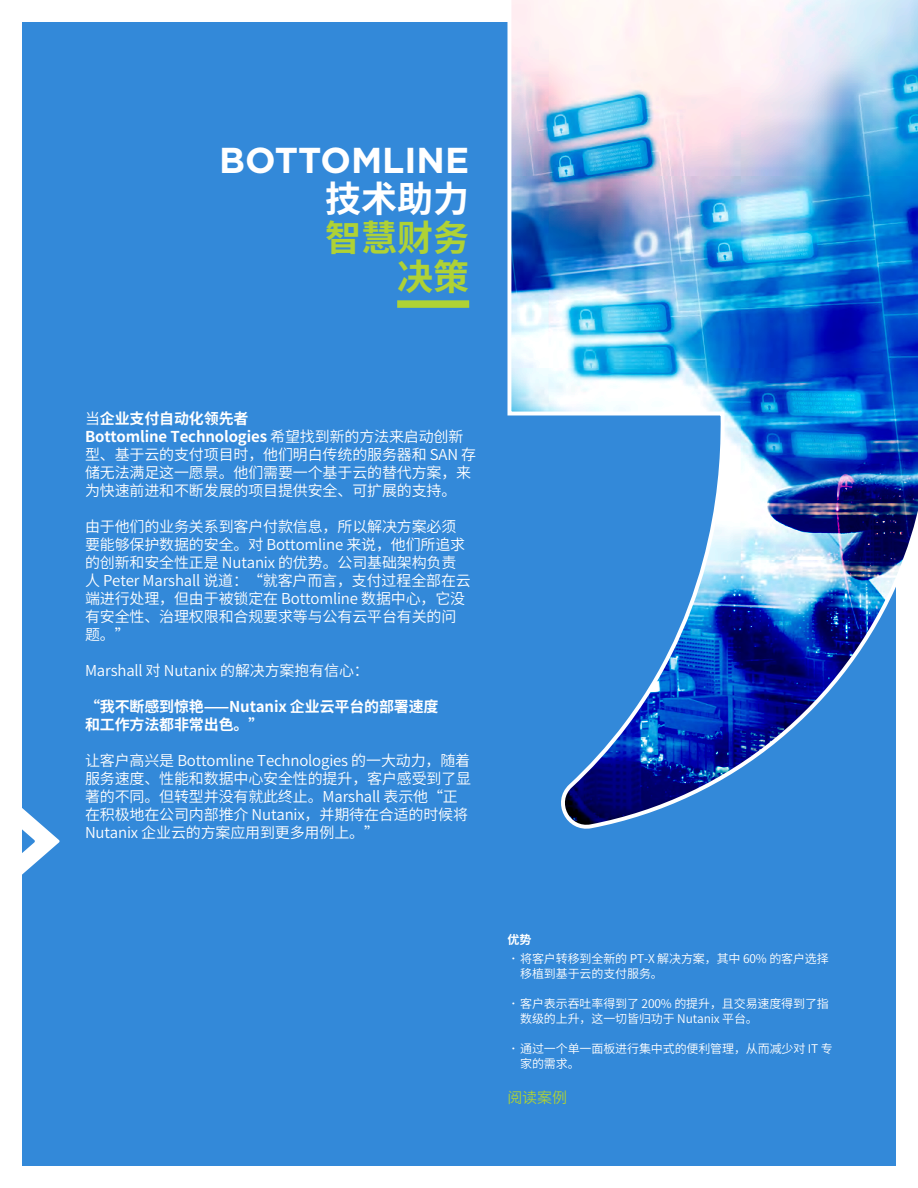
<style>
.page{position:relative;width:918px;height:1188px;background:#fff}
.page>*{position:absolute;margin:0;border:0;box-sizing:border-box;transform-origin:0 0}
.t1{font:700 36px "Gotham";color:#fff}
.t2{font:700 36px/39px "Source Han Sans CN";color:#afd235;text-align:right}
.t3{font:700 36px "Source Han Sans CN";color:#fff}
.t4{font:15px/18px "Source Han Sans CN";letter-spacing:-.01em;color:#fff}
.t5{font:700 15px/18px "Source Han Sans CN";letter-spacing:-.01em;color:#fff}
.t6{font:15px "Source Han Sans CN";color:#afd235}
.t7{font:12px/15px "Source Han Sans CN";letter-spacing:-.01em;color:#fff}
.t8{font:700 12px "Source Han Sans CN";color:#fff}
.s1{font-weight:700}
</style>
<div class="page">
<div style="left:22px;top:22px;width:874px;height:1144px;background:#3389d9"></div>
<img style="left:507px;top:0;width:411px;height:829px">
<div style="left:397px;top:300px;width:72px;height:8px;background:#afd235"></div>
<svg style="left:22px;top:808px;width:38px;height:67px"></svg>
<h1 class="t1" style="left:219px;top:136px;width:251px">BOTTOMLINE</h1>
<h1 class="t3" style="left:325px;top:178px;width:145px">技术助力</h1>
<h1 class="t2" style="left:325px;top:219px;width:145px">智慧财务决策</h1>
<p class="t4" style="left:85px;top:409px;width:393px">当<span class="s1">企业支付自动化领先者<br>Bottomline Technologies</span> 希望找到新的方法来启动创新型、基于云的支付项目时，他们明白传统的服务器和 SAN 存储无法满足这一愿景。他们需要一个基于云的替代方案，来为快速前进和不断发展的项目提供安全、可扩展的支持。</p>
<p class="t4" style="left:85px;top:517px;width:387px">由于他们的业务关系到客户付款信息，所以解决方案必须要能够保护数据的安全。对 Bottomline 来说，他们所追求的创新和安全性正是 Nutanix 的优势。公司基础架构负责人 Peter Marshall 说道：“就客户而言，支付过程全部在云端进行处理，但由于被锁定在 Bottomline 数据中心，它没有安全性、治理权限和合规要求等与公有云平台有关的问题。”</p>
<p class="t4" style="left:85px;top:661px;width:285px">Marshall 对 Nutanix 的解决方案抱有信心：</p>
<p class="t5" style="left:85px;top:697px;width:355px">“我不断感到惊艳——Nutanix 企业云平台的部署速度和工作方法都非常出色。”</p>
<p class="t4" style="left:85px;top:751px;width:388px">让客户高兴是 Bottomline Technologies 的一大动力，随着服务速度、性能和数据中心安全性的提升，客户感受到了显著的不同。但转型并没有就此终止。Marshall 表示他“正在积极地在公司内部推介 Nutanix，并期待在合适的时候将Nutanix 企业云的方案应用到更多用例上。”</p>
<p class="t8" style="left:507px;top:933px;width:25px">优势</p>
<p class="t7" style="left:520px;top:952px;width:310px;text-indent:-13px"><span class="s1">•</span>将客户转移到全新的 PT-X 解决方案，其中 60% 的客户选择移植到基于云的支付服务。</p>
<p class="t7" style="left:520px;top:997px;width:310px;text-indent:-13px"><span class="s1">•</span>客户表示吞吐率得到了 200% 的提升，且交易速度得到了指数级的上升，这一切皆归功于 Nutanix 平台。</p>
<p class="t7" style="left:520px;top:1042px;width:314px;text-indent:-13px"><span class="s1">•</span>通过一个单一面板进行集中式的便利管理，从而减少对 IT 专家的需求。</p>
<p class="t6" style="left:507px;top:1089px;width:61px">阅读案例</p>
</div>
